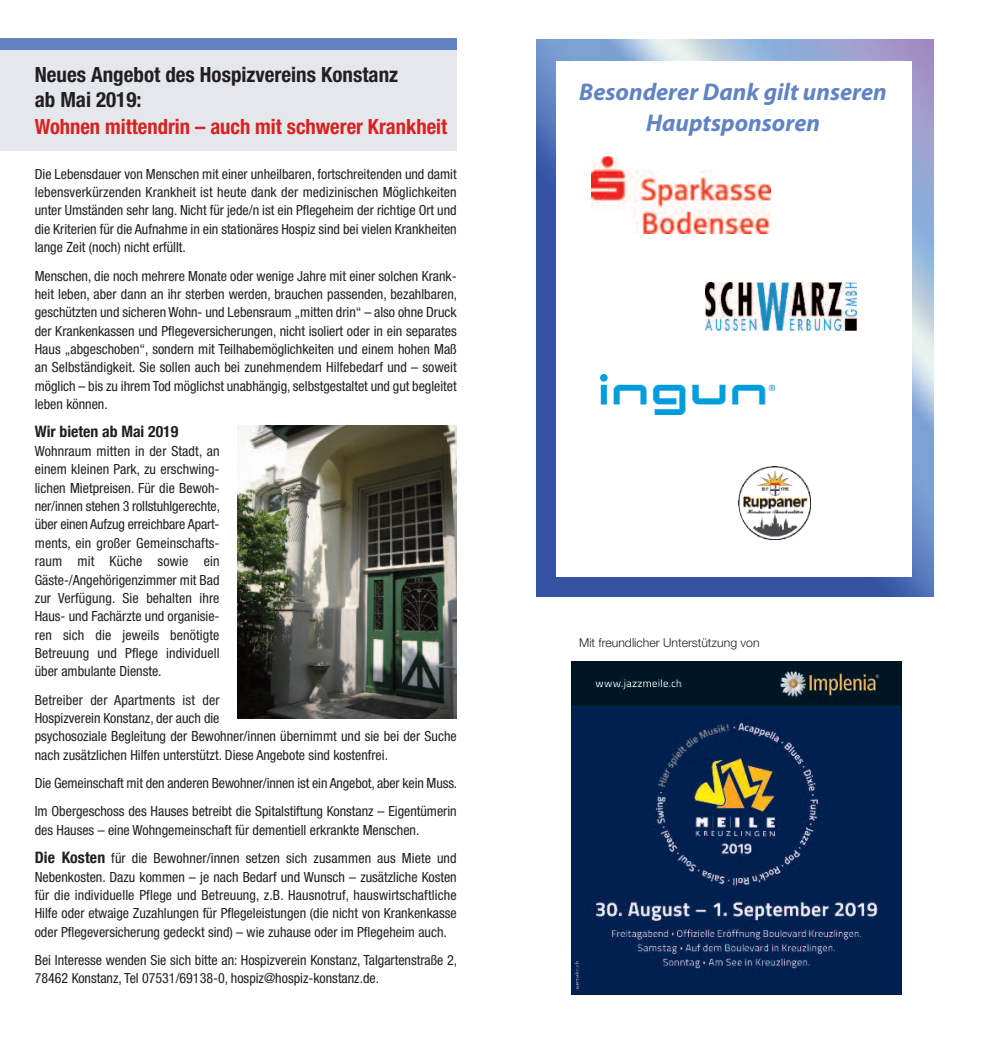
<style>
.page{position:relative;width:983px;height:1042px;background:#fff}
.page>*{position:absolute;margin:0;border:0;box-sizing:border-box;transform-origin:0 0}
.t1{font:italic 700 24.15px/31.5px "Myriad Pro";color:#6183c3;text-align:center}
.t2{font:700 condensed 21px/25.2px "Helvetica Neue";color:#231f20}
.t3{font:700 condensed 21px "Helvetica Neue";color:#d8221f}
.t4{font:700 condensed 15.75px "Helvetica Neue";color:#231f20}
.t5{font:condensed 14px/18.4px "Helvetica Neue";color:#231f20;text-align:justify}
.t6{font:300 12.25px "Helvetica Neue";color:#231f20}
.s1{font-weight:700;font-size:15.75px}
</style>
<div class="page">
<img style="left:537px;top:40px;width:396px;height:556px">
<div style="left:556px;top:61px;width:355px;height:515px;background:#fff"></div>
<div style="left:1px;top:39px;width:455px;height:112px;background:#e4e7ec"></div>
<img style="left:571px;top:661px;width:330px;height:334px">
<img style="left:591px;top:158px;width:179px;height:76px">
<img style="left:705px;top:283px;width:151px;height:48px">
<img style="left:600px;top:374px;width:174px;height:41px">
<svg style="left:737px;top:461px;width:76px;height:81px"></svg>
<img style="left:737px;top:467px;width:73px;height:72px">
<img style="left:237px;top:425px;width:219px;height:293px">
<div style="left:0;top:38px;width:456px;height:12px;background:#6183c3"></div>
<h2 class="t2" style="left:35px;top:64px;width:365px">Neues Angebot des Hospizvereins Konstanz ab Mai 2019:</h2>
<h2 class="t3" style="left:35px;top:119px;width:414px">Wohnen mittendrin – auch mit schwerer Krankheit</h2>
<p class="t5" style="left:35px;top:166px;width:423px">Die Lebensdauer von Menschen mit einer unheilbaren, fortschreitenden und damit lebensverkürzenden Krankheit ist heute dank der medizinischen Möglichkeiten unter Umständen sehr lang. Nicht für jede/n ist ein Pflegeheim der richtige Ort und die Kriterien für die Aufnahme in ein stationäres Hospiz sind bei vielen Krankheiten lange Zeit (noch) nicht erfüllt.</p>
<p class="t5" style="left:35px;top:268px;width:424px">Menschen, die noch mehrere Monate oder wenige Jahre mit einer solchen Krank&shy;heit leben, aber dann an ihr sterben werden, brauchen passenden, bezahlbaren, geschützten und sicheren Wohn- und Lebensraum „mitten drin“ – also ohne Druck der Krankenkassen und Pflegeversicherungen, nicht isoliert oder in ein separates Haus „abgeschoben“, sondern mit Teilhabemöglichkeiten und einem hohen Maß an Selbständigkeit. Sie sollen auch bei zunehmendem Hilfebedarf und – soweit möglich – bis zu ihrem Tod möglichst unabhängig, selbstgestaltet und gut begleitet leben können.</p>
<p class="t4" style="left:35px;top:422px;width:145px">Wir bieten ab Mai 2019</p>
<p class="t5" style="left:35px;top:443px;width:187px">Wohnraum mitten in der Stadt, an einem kleinen Park, zu erschwing&shy;lichen Mietpreisen. Für die Bewoh&shy;ner/innen stehen 3 rollstuhlgerechte, über einen Aufzug erreichbare Apart&shy;ments, ein großer Gemeinschafts&shy;raum mit Küche sowie ein Gäste-/Angehörigenzimmer mit Bad zur Verfügung. Sie behalten ihre Haus- und Fachärzte und organisie&shy;ren sich die jeweils benötigte Betreuung und Pflege individuell über ambulante Dienste.</p>
<p class="t5" style="left:35px;top:692px;width:423px;text-align:left">Betreiber der Apartments ist der<br>Hospizverein Konstanz, der auch die<br>psychosoziale Begleitung der Bewohner/innen übernimmt und sie bei der Suche nach zusätzlichen Hilfen unterstützt. Diese Angebote sind kostenfrei.</p>
<p class="t5" style="left:35px;top:770px;width:424px;line-height:28.3px">Die Gemeinschaft mit den anderen Bewohner/innen ist ein Angebot, aber kein Muss.<br>Im Obergeschoss des Hauses betreibt die Spitalstiftung Konstanz – Eigentümerin</p>
<p class="t5" style="left:35px;top:817px;width:423px;line-height:28.3px">des Hauses – eine Wohngemeinschaft für dementiell erkrankte Menschen.<br><span class="s1">Die Kosten</span> für die Bewohner/innen setzen sich zusammen aus Miete und</p>
<p class="t5" style="left:35px;top:868px;width:423px">Nebenkosten. Dazu kommen – je nach Bedarf und Wunsch – zusätzliche Kosten für die individuelle Pflege und Betreuung, z.B. Hausnotruf, hauswirtschaftliche Hilfe oder etwaige Zuzahlungen für Pflegeleistungen (die nicht von Krankenkasse oder Pflegeversicherung gedeckt sind) – wie zuhause oder im Pflegeheim auch.</p>
<p class="t5" style="left:35px;top:952px;width:424px">Bei Interesse wenden Sie sich bitte an: Hospizverein Konstanz, Talgartenstraße 2,<br>78462 Konstanz, Tel 07531/69138-0, hospiz@hospiz-konstanz.de.</p>
<h1 class="t1" style="left:579px;top:78px;width:309px">Besonderer Dank gilt unseren<br>Hauptsponsoren</h1>
<p class="t6" style="left:579px;top:638px;width:182px">Mit freundlicher Unterstützung von</p>
</div>
